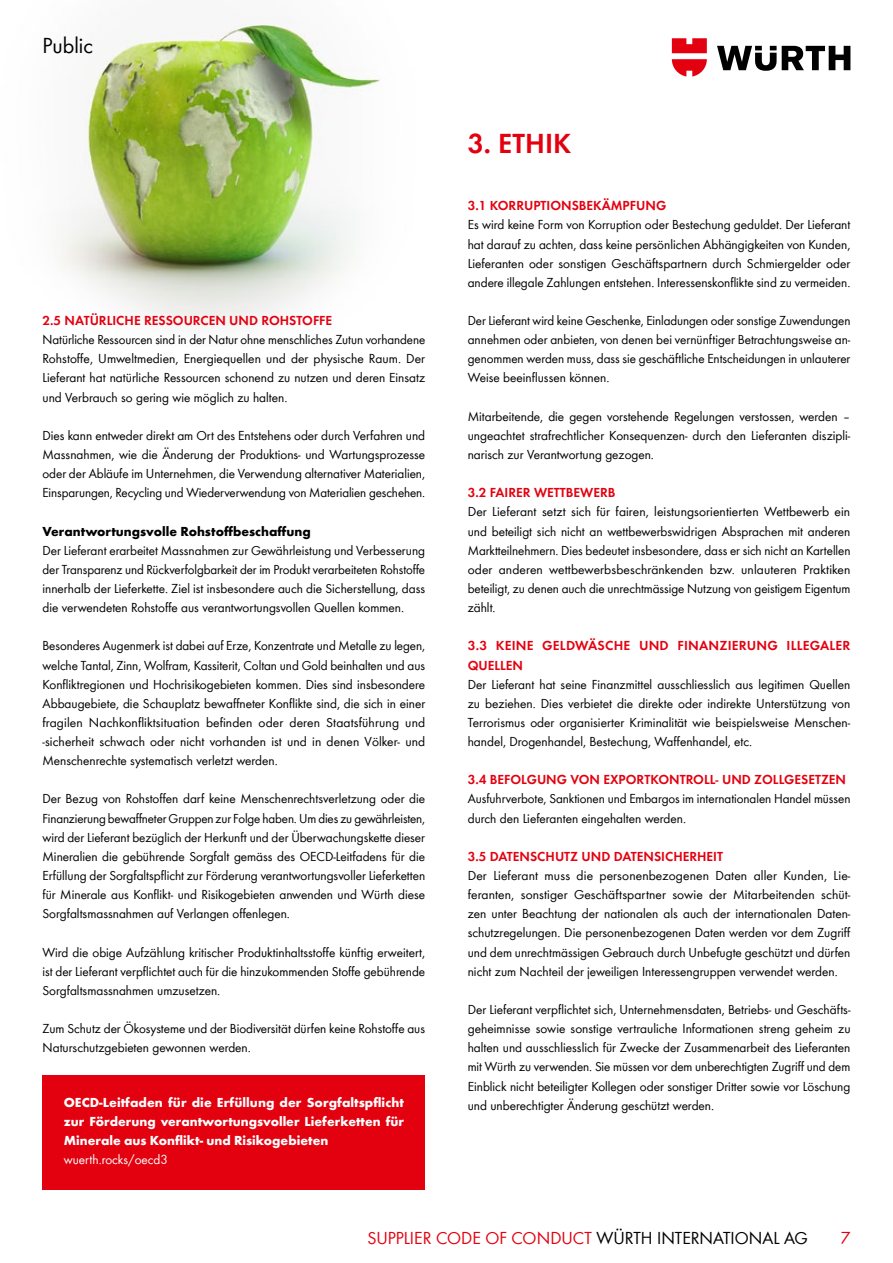
<style>
.page{position:relative;width:893px;height:1263px;background:#fff}
.page>*{position:absolute;margin:0;border:0;box-sizing:border-box;transform-origin:0 0}
.t1{font:600 28.5px "Wuerth";letter-spacing:.005em;color:#e3000f}
.t2{font:22.5px "Wuerth";color:#000}
.t3{font:18px "Wuerth";color:#e3000f}
.t4{font:13.5px/19.2px "Wuerth";color:#000;text-align:justify}
.t5{font:600 13.5px/19.2px "Wuerth";color:#e3000f}
.t6{font:700 13.5px/19.2px "Wuerth";color:#fff;text-align:justify}
.t7{font:700 13.5px "Wuerth";color:#000}
.t8{font:13.5px "Wuerth";color:#fff}
.s1{color:#000}
</style>
<div class="page">
<svg style="left:717px;top:46px;width:133px;height:25px"></svg>
<svg style="left:672px;top:38px;width:35px;height:39px"></svg>
<img style="left:61px;top:15px;width:319px;height:308px">
<div style="left:43px;top:1075px;width:382px;height:114px;background:#e3000f"></div>
<h2 class="t2" style="left:43px;top:30px;width:52px">Public</h2>
<p class="t5" style="left:43px;top:310px;width:291px">2.5 NATÜRLICHE RESSOURCEN UND ROHSTOFFE</p>
<p class="t4" style="left:43px;top:329px;width:384px">Natürliche Ressourcen sind in der Natur ohne menschliches Zutun vorhandene Rohstoffe, Umweltmedien, Energiequellen und der physische Raum. Der Lieferant hat natürliche Ressourcen schonend zu nutzen und deren Einsatz und Verbrauch so gering wie möglich zu halten.</p>
<p class="t4" style="left:43px;top:425px;width:384px">Dies kann entweder direkt am Ort des Entstehens oder durch Verfahren und Massnahmen, wie die Änderung der Produktions- und Wartungsprozesse oder der Abläufe im Unternehmen, die Verwendung alternativer Materialien, Einsparungen, Recycling und Wiederverwendung von Materialien geschehen.</p>
<p class="t7" style="left:43px;top:521px;width:270px">Verantwortungsvolle Rohstoffbeschaffung</p>
<p class="t4" style="left:43px;top:540px;width:384px">Der Lieferant erarbeitet Massnahmen zur Gewährleistung und Verbesserung der Transparenz und Rückverfolgbarkeit der im Produkt verarbeiteten Rohstoffe innerhalb der Lieferkette. Ziel ist insbesondere auch die Sicherstellung, dass die verwendeten Rohstoffe aus verantwortungsvollen Quellen kommen.</p>
<p class="t4" style="left:43px;top:636px;width:384px">Besonderes Augenmerk ist dabei auf Erze, Konzentrate und Metalle zu legen, welche Tantal, Zinn, Wolfram, Kassiterit, Coltan und Gold beinhalten und aus Konfliktregionen und Hochrisikogebieten kommen. Dies sind insbesondere Abbaugebiete, die Schauplatz bewaffneter Konflikte sind, die sich in einer fragilen Nachkonfliktsituation befinden oder deren Staatsführung und -sicherheit schwach oder nicht vorhanden ist und in denen Völker- und Menschenrechte systematisch verletzt werden.</p>
<p class="t4" style="left:43px;top:789px;width:384px">Der Bezug von Rohstoffen darf keine Menschenrechtsverletzung oder die Finanzierung bewaffneter Gruppen zur Folge haben. Um dies zu gewährleisten, wird der Lieferant bezüglich der Herkunft und der Überwachungskette dieser Mineralien die gebührende Sorgfalt gemäss des OECD-Leitfadens für die Erfüllung der Sorgfaltspflicht zur Förderung verantwortungsvoller Lieferketten für Minerale aus Konflikt- und Risikogebieten anwenden und Würth diese Sorgfaltsmassnahmen auf Verlangen offenlegen.</p>
<p class="t4" style="left:43px;top:942px;width:384px">Wird die obige Aufzählung kritischer Produktinhaltsstoffe künftig erweitert, ist der Lieferant verpflichtet auch für die hinzukommenden Stoffe gebührende Sorgfaltsmassnahmen umzusetzen.</p>
<p class="t4" style="left:43px;top:1018px;width:384px">Zum Schutz der Ökosysteme und der Biodiversität dürfen keine Rohstoffe aus<br>Naturschutzgebieten gewonnen werden.</p>
<p class="t6" style="left:64px;top:1092px;width:342px">OECD-Leitfaden für die Erfüllung der Sorgfaltspflicht zur Förderung verantwortungsvoller Lieferketten für Minerale aus Konflikt- und Risikogebieten</p>
<p class="t8" style="left:64px;top:1151px;width:106px">wuerth.rocks/oecd3</p>
<h1 class="t1" style="left:468px;top:122px;width:105px">3. ETHIK</h1>
<p class="t5" style="left:468px;top:195px;width:200px">3.1 KORRUPTIONSBEKÄMPFUNG</p>
<p class="t4" style="left:468px;top:215px;width:384px">Es wird keine Form von Korruption oder Bestechung geduldet. Der Lieferant hat darauf zu achten, dass keine persönlichen Abhängigkeiten von Kunden, Lieferanten oder sonstigen Geschäftspartnern durch Schmiergelder oder andere illegale Zahlungen entstehen. Interessenskonflikte sind zu vermeiden.</p>
<p class="t4" style="left:468px;top:310px;width:384px">Der Lieferant wird keine Geschenke, Einladungen oder sonstige Zuwendungen annehmen oder anbieten, von denen bei vernünftiger Betrachtungsweise an&shy;genommen werden muss, dass sie geschäftliche Entscheidungen in unlauterer Weise beeinflussen können.</p>
<p class="t4" style="left:468px;top:406px;width:384px">Mitarbeitende, die gegen vorstehende Regelungen verstossen, werden – ungeachtet strafrechtlicher Konsequenzen- durch den Lieferanten diszipli&shy;narisch zur Verantwortung gezogen.</p>
<p class="t5" style="left:468px;top:482px;width:149px">3.2 FAIRER WETTBEWERB</p>
<p class="t4" style="left:468px;top:502px;width:384px">Der Lieferant setzt sich für fairen, leistungsorientierten Wettbewerb ein und beteiligt sich nicht an wettbewerbswidrigen Absprachen mit anderen Marktteilnehmern. Dies bedeutet insbesondere, dass er sich nicht an Kartellen oder anderen wettbewerbsbeschränkenden bzw. unlauteren Praktiken beteiligt, zu denen auch die unrechtmässige Nutzung von geistigem Eigentum zählt.</p>
<p class="t5" style="left:468px;top:635px;width:384px">3.3 KEINE GELDWÄSCHE UND FINANZIERUNG ILLEGALER<br>QUELLEN</p>
<p class="t4" style="left:468px;top:674px;width:384px">Der Lieferant hat seine Finanzmittel ausschliesslich aus legitimen Quellen zu beziehen. Dies verbietet die direkte oder indirekte Unterstützung von Terrorismus oder organisierter Kriminalität wie beispielsweise Menschen&shy;handel, Drogenhandel, Bestechung, Waffenhandel, etc.</p>
<p class="t5" style="left:468px;top:769px;width:380px">3.4 BEFOLGUNG VON EXPORTKONTROLL- UND ZOLLGESETZEN</p>
<p class="t4" style="left:468px;top:789px;width:384px">Ausfuhrverbote, Sanktionen und Embargos im internationalen Handel müssen durch den Lieferanten eingehalten werden.</p>
<p class="t5" style="left:468px;top:846px;width:257px">3.5 DATENSCHUTZ UND DATENSICHERHEIT</p>
<p class="t4" style="left:468px;top:865px;width:384px">Der Lieferant muss die personenbezogenen Daten aller Kunden, Lie&shy;feranten, sonstiger Geschäftspartner sowie der Mitarbeitenden schüt&shy;zen unter Beachtung der nationalen als auch der internationalen Daten&shy;schutzregelungen. Die personenbezogenen Daten werden vor dem Zugriff und dem unrechtmässigen Gebrauch durch Unbefugte geschützt und dürfen nicht zum Nachteil der jeweiligen Interessengruppen verwendet werden.</p>
<p class="t4" style="left:468px;top:999px;width:384px">Der Lieferant verpflichtet sich, Unternehmensdaten, Betriebs- und Geschäfts&shy;geheimnisse sowie sonstige vertrauliche Informationen streng geheim zu halten und ausschliesslich für Zwecke der Zusammenarbeit des Lieferanten mit Würth zu verwenden. Sie müssen vor dem unberechtigten Zugriff und dem Einblick nicht beteiligter Kollegen oder sonstiger Dritter sowie vor Löschung und unberechtigter Änderung geschützt werden.</p>
<h3 class="t3" style="left:367px;top:1225px;width:442px">SUPPLIER CODE OF CONDUCT <span class="s1">WÜRTH INTERNATIONAL AG</span></h3>
<h3 class="t3" style="left:840px;top:1225px;width:11px">7</h3>
</div>
